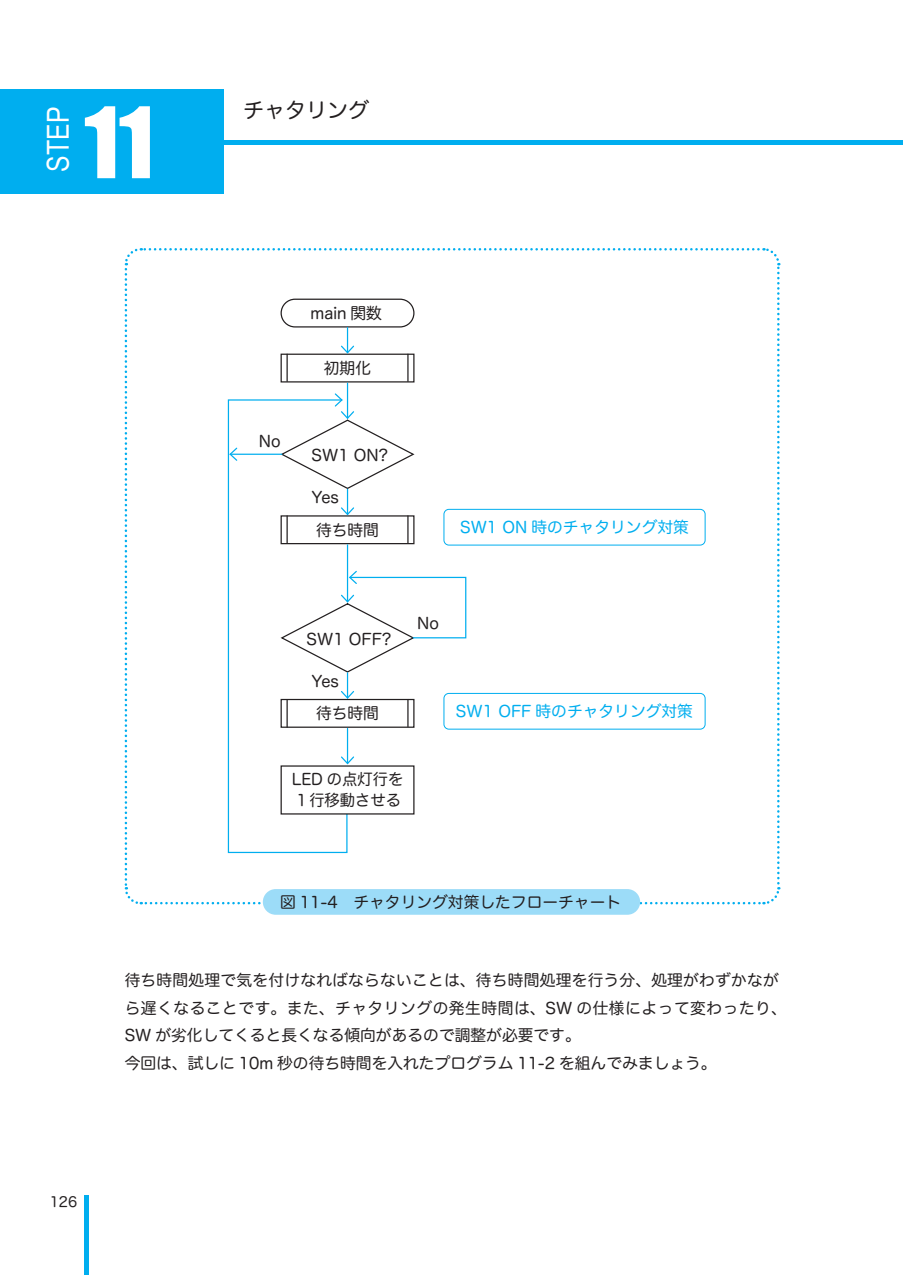
<style>
.page{position:relative;width:903px;height:1275px;background:#fff}
.page>*{position:absolute;margin:0;border:0;box-sizing:border-box;transform-origin:0 0}
.t1{font:91px "Impact";color:#fff}
.t2{font:30.28px "Arial Narrow";color:#fff}
.t3{font:21px "Hira Maru Pro W4";color:#231f20}
.t4{font:15.75px/27.7px "Hira Maru Pro W4";color:#231f20}
.t5{font:15.75px "Hira Maru Pro W4";color:#00aeef}
.t6{font:14px "Hira Maru Pro W4";color:#231f20}
</style>
<div class="page">
<div style="left:0;top:140px;width:902px;height:5px;background:#00aeef"></div>
<div style="left:0;top:89px;width:223px;height:104px;background:#00aeef"></div>
<div style="left:263px;top:889px;width:377px;height:26px;background:#9cdcf8;border-radius:13px"></div>
<svg style="left:124px;top:248px;width:657px;height:658px"></svg>
<hr style="left:286px;top:700px;width:2px;height:27px;background:#231f20">
<div style="left:443px;top:509px;width:262px;height:37px;border:1px solid #00aeef;border-radius:5px"></div>
<div style="left:84px;top:1195px;width:5px;height:80px;background:#00aeef"></div>
<h2 class="t2" style="left:36px;top:172px;width:66px;rotate:-90deg">STEP</h2>
<h1 class="t1" style="left:84px;top:72px;width:71px">11</h1>
<h3 class="t3" style="left:243px;top:92px;width:127px">チャタリング</h3>
<p class="t4" style="left:311px;top:298px;width:73px">main 関数</p>
<p class="t4" style="left:259px;top:426px;width:23px">No</p>
<p class="t4" style="left:324px;top:353px;width:49px">初期化</p>
<p class="t4" style="left:311px;top:441px;width:78px">SW1 ON?</p>
<p class="t4" style="left:311px;top:482px;width:29px">Yes</p>
<p class="t4" style="left:316px;top:515px;width:64px">待ち時間</p>
<p class="t5" style="left:460px;top:514px;width:230px">SW1 ON 時のチャタリング対策</p>
<p class="t4" style="left:307px;top:624px;width:86px">SW1 OFF?</p>
<p class="t4" style="left:311px;top:666px;width:29px">Yes</p>
<p class="t4" style="left:316px;top:699px;width:64px">待ち時間</p>
<p class="t4" style="left:417px;top:608px;width:23px">No</p>
<p class="t5" style="left:456px;top:698px;width:239px">SW1 OFF 時のチャタリング対策</p>
<p class="t4" style="left:292px;top:768px;width:113px;line-height:21px">LED の点灯行を<br>１行移動させる</p>
<p class="t4" style="left:280px;top:887px;width:342px">図 11-4　チャタリング対策したフローチャート</p>
<p class="t4" style="left:125px;top:965px;width:664px">待ち時間処理で気を付けなればならないことは、待ち時間処理を行う分、処理がわずかながら遅くなることです。また、チャタリングの発生時間は、SW の仕様によって変わったり、SW が劣化してくると長くなる傾向があるので調整が必要です。<br>今回は、試しに 10m 秒の待ち時間を入れたプログラム 11-2 を組んでみましょう。</p>
<p class="t6" style="left:50px;top:1190px;width:29px">126</p>
</div>
